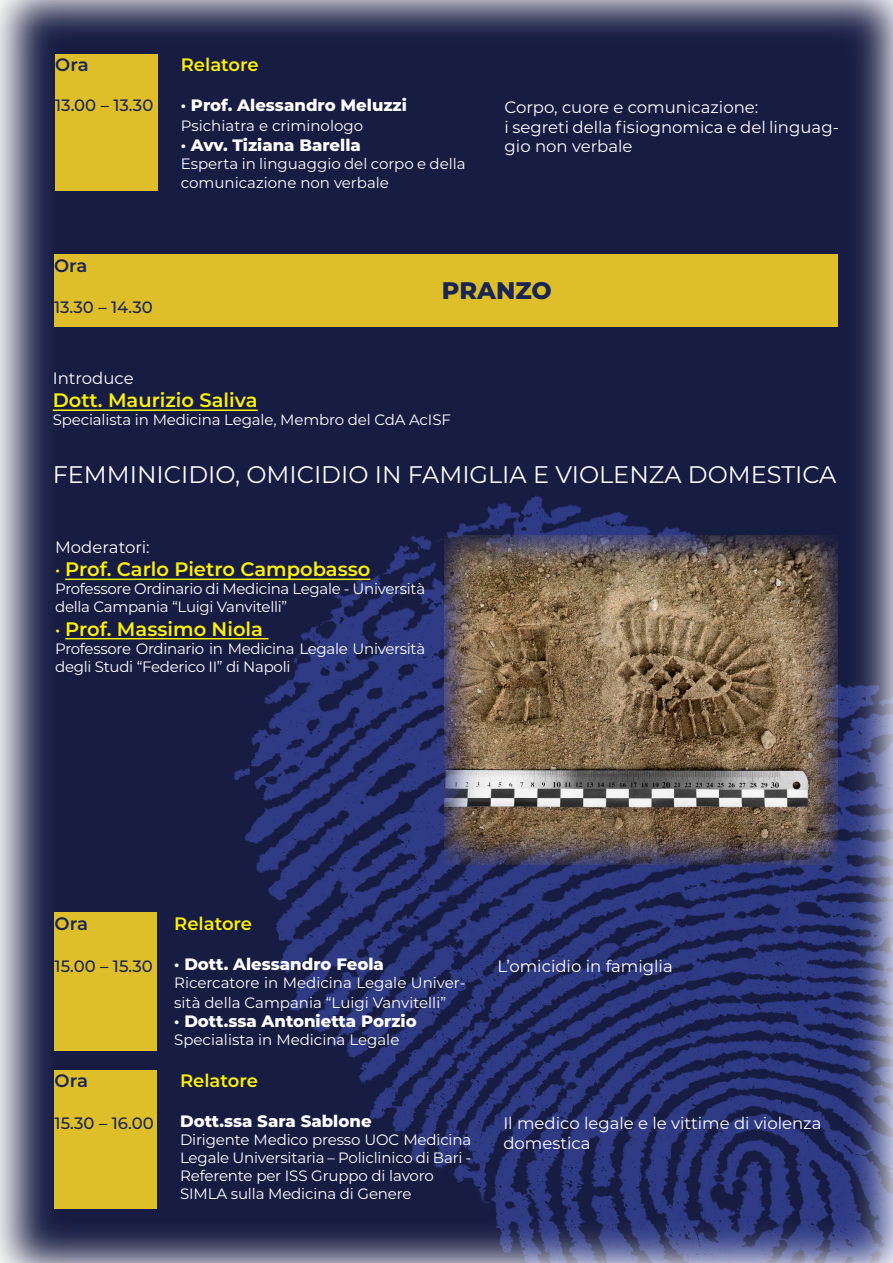
<style>
.page{position:relative;width:893px;height:1263px;background:#fff}
.page>*{position:absolute;margin:0;border:0;box-sizing:border-box;transform-origin:0 0}
.t1{font:24px "Montserrat";color:#fff}
.organizzazione_tempo{font:800 24px "Montserrat";color:#192552}
.t2{font:600 19.5px "Montserrat";color:#fff101}
.corpo{font:600 18px "Montserrat";color:#fff101}
.t3{font:600 18px "Montserrat";letter-spacing:-.005em;color:#192552}
.corpo-2{font:16.5px/19.8px "Montserrat";color:#fff}
.corpo-3{font:800 16.5px "Montserrat";color:#fff}
.t4{font:500 16.5px "Montserrat";color:#192552}
.corpo-4{font:15px/18px "Montserrat";letter-spacing:-.01em;color:#fff}
.s1{font-size:18px}
</style>
<div class="page">
<img style="left:0;top:0;width:893px;height:1263px">
<div style="left:55px;top:54px;width:102px;height:137px;background:#debf2a"></div>
<div style="left:55px;top:913px;width:102px;height:138px;background:#debf2a"></div>
<div style="left:55px;top:1070px;width:102px;height:139px;background:#debf2a"></div>
<div style="left:156px;top:254px;width:682px;height:72px;background:#debf2a"></div>
<div style="left:54px;top:254px;width:102px;height:72px;background:#debf2a"></div>
<hr style="left:53px;top:409px;width:205px;height:2px;background:#fff101">
<hr style="left:65px;top:578px;width:305px;height:2px;background:#fff101">
<hr style="left:65px;top:638px;width:203px;height:1px;background:#fff101">
<img style="left:445px;top:535px;width:392px;height:329px">
<p class="t3" style="left:55px;top:52px;width:35px">Ora</p>
<p class="t4" style="left:55px;top:94px;width:100px">13.00 – 13.30</p>
<p class="t3" style="left:54px;top:252px;width:35px">Ora</p>
<p class="t4" style="left:54px;top:296px;width:100px">13.30 – 14.30</p>
<p class="corpo" style="left:181px;top:52px;width:79px">Relatore</p>
<p class="corpo-3" style="left:181px;top:93px;width:228px">· Prof. Alessandro Meluzzi</p>
<p class="corpo-4" style="left:181px;top:116px;width:184px">Psichiatra e criminologo</p>
<p class="corpo-3" style="left:181px;top:133px;width:182px">· Avv. Tiziana Barella</p>
<p class="corpo-4" style="left:181px;top:153px;width:286px;line-height:19.8px">Esperta in linguaggio del corpo e della comunicazione non verbale</p>
<p class="corpo-2" style="left:505px;top:96px;width:255px">Corpo, cuore e comunicazione:</p>
<p class="corpo-2" style="left:505px;top:116px;width:336px">i segreti della fisiognomica e del linguag&shy;gio non verbale</p>
<p class="organizzazione_tempo" style="left:442px;top:273px;width:111px">PRANZO</p>
<p class="corpo-2" style="left:53px;top:367px;width:82px">Introduce</p>
<p class="t2" style="left:53px;top:386px;width:206px">Dott. Maurizio Saliva</p>
<p class="corpo-4" style="left:53px;top:410px;width:400px">Specialista in Medicina Legale, Membro del CdA AcISF</p>
<p class="t1" style="left:53px;top:458px;width:785px">FEMMINICIDIO, OMICIDIO IN FAMIGLIA E VIOLENZA DOMESTICA</p>
<p class="corpo-2" style="left:55px;top:537px;width:96px">Moderatori:</p>
<p class="t2" style="left:55px;top:555px;width:317px"><span class="s1">·</span> Prof. Carlo Pietro Campobasso</p>
<p class="corpo-4" style="left:55px;top:579px;width:372px">Professore Ordinario di Medicina Legale - Università della Campania “Luigi Vanvitelli”</p>
<p class="t2" style="left:55px;top:615px;width:209px"><span class="s1">·</span> Prof. Massimo Niola</p>
<p class="corpo-4" style="left:55px;top:639px;width:371px">Professore Ordinario in Medicina Legale Università degli Studi “Federico II” di Napoli</p>
<p class="t3" style="left:55px;top:911px;width:35px">Ora</p>
<p class="t4" style="left:55px;top:954px;width:100px">15.00 – 15.30</p>
<p class="t3" style="left:55px;top:1068px;width:35px">Ora</p>
<p class="t4" style="left:55px;top:1111px;width:101px">15.30 – 16.00</p>
<p class="corpo" style="left:174px;top:911px;width:79px">Relatore</p>
<p class="corpo-3" style="left:174px;top:952px;width:211px">· Dott. Alessandro Feola</p>
<p class="corpo-4" style="left:174px;top:972px;width:293px;line-height:19.8px">Ricercatore in Medicina Legale Univer&shy;sità della Campania “Luigi Vanvitelli”</p>
<p class="corpo-3" style="left:174px;top:1009px;width:244px">· Dott.ssa Antonietta Porzio</p>
<p class="corpo-4" style="left:174px;top:1030px;width:227px">Specialista in Medicina Legale</p>
<p class="corpo" style="left:180px;top:1068px;width:79px">Relatore</p>
<p class="corpo-3" style="left:180px;top:1109px;width:193px">Dott.ssa Sara Sablone</p>
<p class="corpo-4" style="left:180px;top:1130px;width:293px;text-align:justify">Dirigente Medico presso UOC Medicina Legale Universitaria – Policlinico di Bari - Referente per ISS Gruppo di lavoro</p>
<p class="corpo-4" style="left:180px;top:1184px;width:233px">SIMLA sulla Medicina di Genere</p>
<p class="corpo-2" style="left:497px;top:955px;width:177px">L’omicidio in famiglia</p>
<p class="corpo-2" style="left:503px;top:1112px;width:320px">Il medico legale e le vittime di violenza</p>
<p class="corpo-2" style="left:503px;top:1132px;width:89px">domestica</p>
</div>
